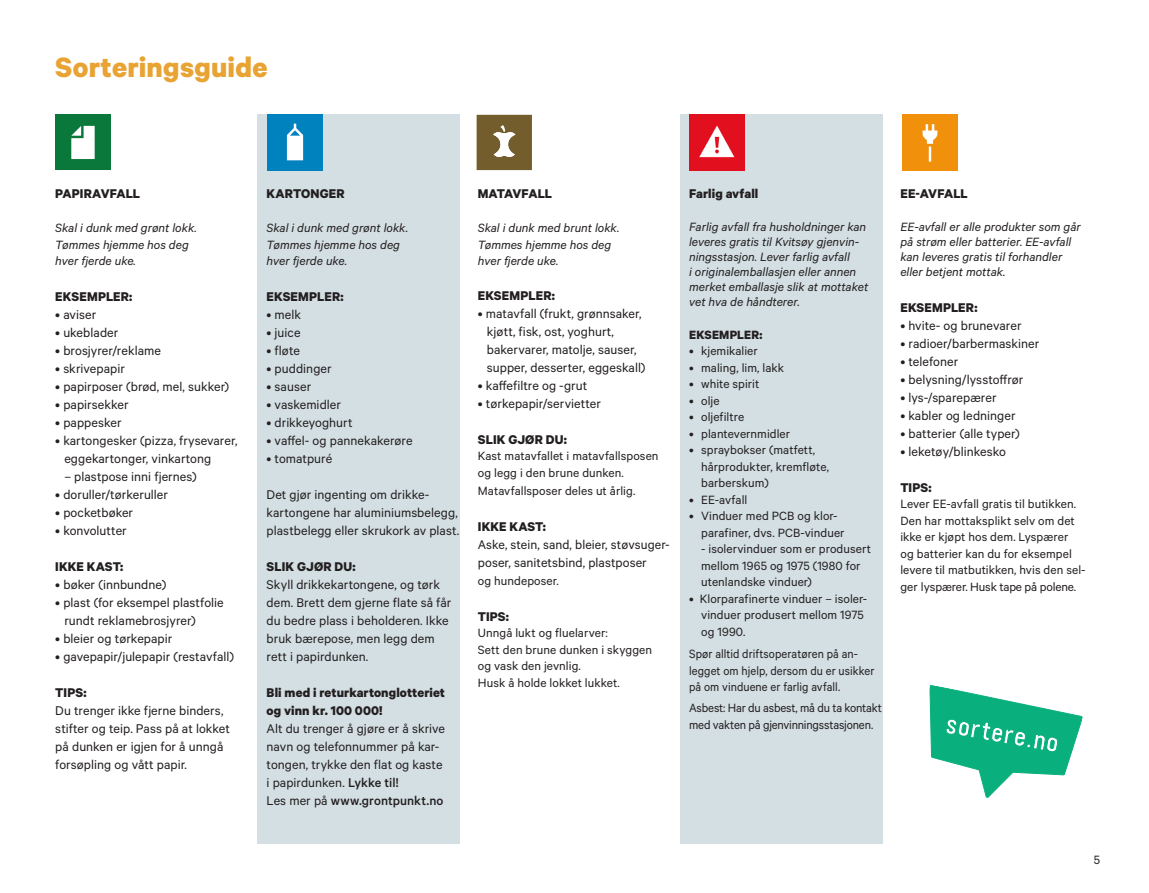
<style>
.page{position:relative;width:1149px;height:893px;background:#fff}
.page>*{position:absolute;margin:0;border:0;box-sizing:border-box;transform-origin:0 0}
.t1{font:700 31.5px "Calibre";letter-spacing:.01em;color:#e8a333}
.t2{font:14.25px/18px "Calibre";letter-spacing:.005em;color:#231f20}
.t3{font:700 14.25px "Calibre";letter-spacing:.005em;color:#231f20}
.t4{font:500 14.25px "Calibre";letter-spacing:.005em;color:#231f20}
.t5{font:700 14.25px "Calibre";letter-spacing:-.02em;color:#231f20}
.t6{font:13.5px/16.5px "Calibre";letter-spacing:.005em;color:#231f20}
.t7{font:italic 13.5px/15px "Calibre";color:#231f20}
.t8{font:13.5px/16.5px "Calibre";letter-spacing:.005em;color:#231f20;scale:.94 1}
.t9{font:13.5px/16.5px "Calibre";letter-spacing:-.015em;color:#231f20;scale:.96 1}
.t10{font:700 13.5px "Calibre";letter-spacing:.02em;color:#231f20}
.s1{font-weight:500}
.s2{font-weight:400}
</style>
<div class="page">
<div style="left:257px;top:115px;width:202px;height:729px;background:#d4dfe3"></div>
<div style="left:680px;top:115px;width:202px;height:729px;background:#d4dfe3"></div>
<div style="left:55px;top:115px;width:56px;height:55px;background:#09783a"></div>
<svg style="left:71px;top:126px;width:24px;height:33px"></svg>
<img style="left:267px;top:115px;width:55px;height:55px">
<svg style="left:476px;top:115px;width:55px;height:55px;background:#847146"></svg>
<img style="left:689px;top:115px;width:55px;height:55px">
<img style="left:902px;top:115px;width:55px;height:55px">
<svg style="left:929px;top:685px;width:153px;height:113px"></svg>
<p class="t1" style="left:55px;top:47px;width:213px">Sorteringsguide</p>
<p class="t3" style="left:55px;top:185px;width:86px">PAPIRAVFALL</p>
<p class="t7" style="left:55px;top:220px;width:143px">Skal i dunk med grønt lokk.</p>
<p class="t7" style="left:55px;top:237px;width:135px">Tømmes hjemme hos deg</p>
<p class="t7" style="left:55px;top:253px;width:82px">hver fjerde uke.</p>
<p class="t3" style="left:55px;top:288px;width:79px">EKSEMPLER:</p>
<p class="t2" style="left:55px;top:305px;width:42px">• aviser</p>
<p class="t2" style="left:55px;top:323px;width:65px">• ukeblader</p>
<p class="t2" style="left:55px;top:341px;width:107px">• brosjyrer/reklame</p>
<p class="t2" style="left:55px;top:359px;width:71px">• skrivepapir</p>
<p class="t2" style="left:55px;top:377px;width:175px">• papirposer (brød, mel, sukker)</p>
<p class="t2" style="left:55px;top:395px;width:75px">• papirsekker</p>
<p class="t2" style="left:55px;top:413px;width:68px">• pappesker</p>
<p class="t2" style="left:55px;top:431px;width:184px">• kartongesker (pizza, frysevarer,</p>
<p class="t2" style="left:64px;top:449px;width:148px">eggekartonger, vinkartong</p>
<p class="t2" style="left:64px;top:467px;width:134px">– plastpose inni fjernes)</p>
<p class="t2" style="left:55px;top:485px;width:114px">• doruller/tørkeruller</p>
<p class="t2" style="left:55px;top:503px;width:79px">• pocketbøker</p>
<p class="t2" style="left:55px;top:521px;width:73px">• konvolutter</p>
<p class="t3" style="left:55px;top:558px;width:69px">IKKE KAST:</p>
<p class="t2" style="left:55px;top:575px;width:112px">• bøker (innbundne)</p>
<p class="t2" style="left:55px;top:593px;width:170px">• plast (for eksempel plastfolie</p>
<p class="t2" style="left:64px;top:611px;width:133px">rundt reklamebrosjyrer)</p>
<p class="t2" style="left:55px;top:629px;width:118px">• bleier og tørkepapir</p>
<p class="t2" style="left:55px;top:647px;width:180px">• gavepapir/julepapir (restavfall)</p>
<p class="t3" style="left:55px;top:684px;width:33px">TIPS:</p>
<p class="t2" style="left:55px;top:701px;width:176px">Du trenger ikke fjerne binders, stifter og teip. Pass på at lokket</p>
<p class="t2" style="left:55px;top:737px;width:170px">på dunken er igjen for å unngå forsøpling og vått papir.</p>
<p class="t3" style="left:266px;top:185px;width:80px">KARTONGER</p>
<p class="t7" style="left:266px;top:220px;width:143px">Skal i dunk med grønt lokk.</p>
<p class="t7" style="left:266px;top:237px;width:135px">Tømmes hjemme hos deg</p>
<p class="t7" style="left:266px;top:253px;width:82px">hver fjerde uke.</p>
<p class="t3" style="left:266px;top:288px;width:79px">EKSEMPLER:</p>
<p class="t2" style="left:266px;top:305px;width:36px">• melk</p>
<p class="t2" style="left:266px;top:323px;width:35px">• juice</p>
<p class="t2" style="left:266px;top:341px;width:35px">• fløte</p>
<p class="t2" style="left:266px;top:359px;width:67px">• puddinger</p>
<p class="t2" style="left:266px;top:377px;width:46px">• sauser</p>
<p class="t2" style="left:266px;top:395px;width:76px">• vaskemidler</p>
<p class="t2" style="left:266px;top:413px;width:87px">• drikkeyoghurt</p>
<p class="t2" style="left:266px;top:431px;width:147px">• vaffel- og pannekakerøre</p>
<p class="t2" style="left:266px;top:449px;width:67px">• tomatpuré</p>
<p class="t2" style="left:266px;top:485px;width:164px">Det gjør ingenting om drikke-</p>
<p class="t2" style="left:266px;top:503px;width:193px">kartongene har aluminiumsbelegg,</p>
<p class="t2" style="left:266px;top:521px;width:194px">plastbelegg eller skrukork av plast.</p>
<p class="t3" style="left:266px;top:558px;width:90px">SLIK GJØR DU:</p>
<p class="t2" style="left:266px;top:575px;width:186px">Skyll drikkekartongene, og tørk dem. Brett dem gjerne flate så får du bedre plass i beholderen. Ikke bruk bærepose, men legg dem</p>
<p class="t2" style="left:266px;top:647px;width:103px">rett i papirdunken.</p>
<p class="t3" style="left:266px;top:684px;width:180px">Bli med i returkartonglotteriet</p>
<p class="t3" style="left:266px;top:702px;width:118px">og vinn kr. 100 000!</p>
<p class="t2" style="left:266px;top:719px;width:180px">Alt du trenger å gjøre er å skrive navn og telefonnummer på kar&shy;tongen, trykke den flat og kaste</p>
<p class="t2" style="left:266px;top:773px;width:133px">i papirdunken. <span class="s1">Lykke til!</span></p>
<p class="t4" style="left:266px;top:793px;width:178px"><span class="s2">Les mer på</span> www.grontpunkt.no</p>
<p class="t5" style="left:477px;top:185px;width:76px">MATAVFALL</p>
<p class="t7" style="left:477px;top:220px;width:143px">Skal i dunk med brunt lokk.</p>
<p class="t7" style="left:477px;top:237px;width:135px">Tømmes hjemme hos deg</p>
<p class="t7" style="left:477px;top:253px;width:82px">hver fjerde uke.</p>
<p class="t3" style="left:477px;top:287px;width:79px">EKSEMPLER:</p>
<p class="t2" style="left:477px;top:304px;width:165px">• matavfall (frukt, grønnsaker,</p>
<p class="t2" style="left:486px;top:322px;width:128px">kjøtt, fisk, ost, yoghurt,</p>
<p class="t2" style="left:486px;top:340px;width:151px">bakervarer, matolje, sauser,</p>
<p class="t2" style="left:486px;top:358px;width:160px">supper, desserter, eggeskall)</p>
<p class="t2" style="left:477px;top:376px;width:111px">• kaffefiltre og -grut</p>
<p class="t2" style="left:477px;top:394px;width:125px">• tørkepapir/servietter</p>
<p class="t3" style="left:477px;top:431px;width:90px">SLIK GJØR DU:</p>
<p class="t6" style="left:477px;top:447px;width:182px">Kast matavfallet i matavfallsposen</p>
<p class="t6" style="left:477px;top:463px;width:159px;line-height:18px">og legg i den brune dunken.<br>Matavfallsposer deles ut årlig.</p>
<p class="t3" style="left:477px;top:518px;width:69px">IKKE KAST:</p>
<p class="t2" style="left:477px;top:535px;width:193px">Aske, stein, sand, bleier, støvsuger&shy;poser, sanitetsbind, plastposer</p>
<p class="t6" style="left:477px;top:572px;width:82px">og hundeposer.</p>
<p class="t3" style="left:477px;top:608px;width:33px">TIPS:</p>
<p class="t6" style="left:477px;top:624px;width:131px">Unngå lukt og fluelarver:</p>
<p class="t6" style="left:477px;top:641px;width:176px">Sett den brune dunken i skyggen</p>
<p class="t6" style="left:477px;top:657px;width:104px">og vask den jevnlig.</p>
<p class="t6" style="left:477px;top:674px;width:143px">Husk å holde lokket lukket.</p>
<p class="t3" style="left:689px;top:185px;width:71px">Farlig avfall</p>
<p class="t7" style="left:689px;top:219px;width:180px">Farlig avfall fra husholdninger kan leveres gratis til Kvitsøy gjenvin&shy;ningsstasjon. Lever farlig avfall<br>i originalemballasjen eller annen merket emballasje slik at mottaket vet hva de håndterer.</p>
<p class="t10" style="left:689px;top:326px;width:75px">EKSEMPLER:</p>
<p class="t6" style="left:689px;top:342px;width:70px">• kjemikalier</p>
<p class="t6" style="left:689px;top:359px;width:96px">• maling, lim, lakk</p>
<p class="t6" style="left:689px;top:375px;width:72px">• white spirit</p>
<p class="t6" style="left:689px;top:392px;width:32px">• olje</p>
<p class="t6" style="left:689px;top:408px;width:56px">• oljefiltre</p>
<p class="t6" style="left:689px;top:425px;width:103px">• plantevernmidler</p>
<p class="t6" style="left:689px;top:441px;width:127px">• spraybokser (matfett,</p>
<p class="t6" style="left:701px;top:458px;width:129px">hårprodukter, kremfløte,</p>
<p class="t6" style="left:701px;top:474px;width:69px">barberskum)</p>
<p class="t6" style="left:689px;top:491px;width:60px">• EE-avfall</p>
<p class="t6" style="left:689px;top:507px;width:150px">• Vinduer med PCB og klor-</p>
<p class="t6" style="left:701px;top:524px;width:145px">parafiner, dvs. PCB-vinduer</p>
<p class="t6" style="left:701px;top:540px;width:171px">- isolervinduer som er produsert mellom 1965 og 1975 (1980 for utenlandske vinduer)</p>
<p class="t6" style="left:701px;top:590px;width:167px;text-indent:-12px">• Klorparafinerte vinduer – isoler&shy;vinduer produsert mellom 1975 og 1990.</p>
<p class="t8" style="left:689px;top:645px;width:199px">Spør alltid driftsoperatøren på an&shy;legget om hjelp, dersom du er usikker på om vinduene er farlig avfall.</p>
<p class="t9" style="left:689px;top:699px;width:202px">Asbest: Har du asbest, må du ta kontakt med vakten på gjenvinningsstasjonen.</p>
<p class="t3" style="left:900px;top:185px;width:69px">EE-AVFALL</p>
<p class="t7" style="left:900px;top:219px;width:182px">EE-avfall er alle produkter som går på strøm eller batterier. EE-avfall</p>
<p class="t7" style="left:900px;top:249px;width:163px">kan leveres gratis til forhandler</p>
<p class="t7" style="left:900px;top:264px;width:107px">eller betjent mottak.</p>
<p class="t3" style="left:900px;top:299px;width:79px">EKSEMPLER:</p>
<p class="t2" style="left:900px;top:316px;width:123px">• hvite- og brunevarer</p>
<p class="t2" style="left:900px;top:334px;width:140px">• radioer/barbermaskiner</p>
<p class="t2" style="left:900px;top:352px;width:59px">• telefoner</p>
<p class="t2" style="left:900px;top:370px;width:125px">• belysning/lysstoffrør</p>
<p class="t2" style="left:900px;top:388px;width:98px">• lys-/sparepærer</p>
<p class="t2" style="left:900px;top:406px;width:117px">• kabler og ledninger</p>
<p class="t2" style="left:900px;top:424px;width:121px">• batterier (alle typer)</p>
<p class="t2" style="left:900px;top:442px;width:107px">• leketøy/blinkesko</p>
<p class="t3" style="left:900px;top:479px;width:33px">TIPS:</p>
<p class="t6" style="left:900px;top:495px;width:177px">Lever EE-avfall gratis til butikken.</p>
<p class="t6" style="left:900px;top:512px;width:187px">Den har mottaksplikt selv om det ikke er kjøpt hos dem. Lyspærer<br>og batterier kan du for eksempel levere til matbutikken, hvis den sel&shy;ger lyspærer. Husk tape på polene.</p>
<p class="t6" style="left:1093px;top:851px;width:8px">5</p>
</div>
